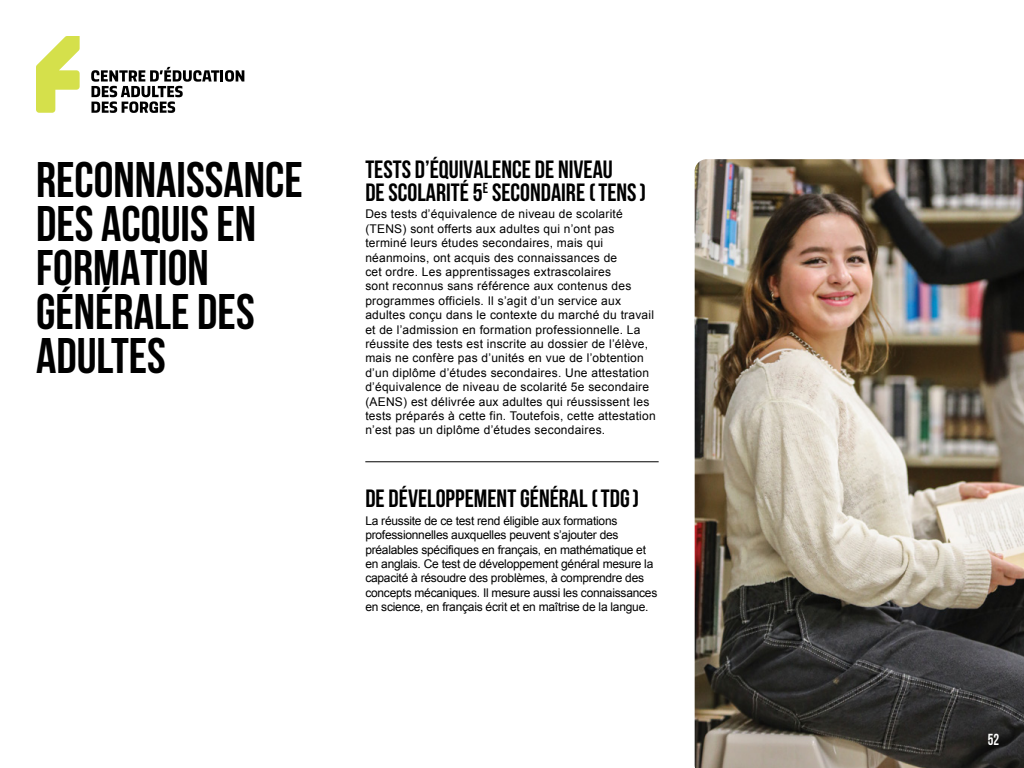
<style>
.page{position:relative;width:1024px;height:768px;background:#fff}
.page>*{position:absolute;margin:0;border:0;box-sizing:border-box;transform-origin:0 0}
.t1{font:700 50px/44px "Bebas Neue";color:#000}
.t2{font:700 25px/23px "Bebas Neue";color:#000}
.t3{font:700 16px "Bebas Neue";color:#fff;scale:.9 1}
.t4{font:12px/14.4px "Arial";letter-spacing:.02em;color:#000}
.t5{font:12px/14.4px "Arial";letter-spacing:-.02em;color:#000}
</style>
<div class="page">
<img style="left:695px;top:159px;width:329px;height:609px">
<hr style="left:365px;top:461px;width:294px;height:1px;background:#000">
<svg style="left:36px;top:36px;width:44px;height:77px"></svg>
<svg style="left:91px;top:67px;width:153px;height:46px"></svg>
<h1 class="t1" style="left:36px;top:157px;width:268px">RECONNAISSANCE<br>DES ACQUIS EN<br>FORMATION<br>GÉNÉRALE DES<br>ADULTES</h1>
<h2 class="t2" style="left:365px;top:158px;width:282px">TESTS D’ÉQUIVALENCE DE NIVEAU<br>DE SCOLARITÉ 5<sup>E</sup> SECONDAIRE (TENS)</h2>
<p class="t4" style="left:365px;top:207px;width:292px">Des tests d’équivalence de niveau de scolarité (TENS) sont offerts aux adultes qui n’ont pas terminé leurs études secondaires, mais qui néanmoins, ont acquis des connaissances de<br>cet ordre. Les apprentissages extrascolaires<br>sont reconnus sans référence aux contenus des programmes officiels. Il s’agit d’un service aux adultes conçu dans le contexte du marché du travail et de l’admission en formation professionnelle. La réussite des tests est inscrite au dossier de l’élève, mais ne confère pas d’unités en vue de l’obtention d’un diplôme d’études secondaires. Une attestation d’équivalence de niveau de scolarité 5e secondaire (AENS) est délivrée aux adultes qui réussissent les tests préparés à cette fin. Toutefois, cette attestation n’est pas un diplôme d’études secondaires.</p>
<h2 class="t2" style="left:365px;top:487px;width:275px">DE DÉVELOPPEMENT GÉNÉRAL (TDG)</h2>
<p class="t5" style="left:365px;top:513px;width:294px">La réussite de ce test rend éligible aux formations professionnelles auxquelles peuvent s’ajouter des préalables spécifiques en français, en mathématique et en anglais. Ce test de développement général mesure la capacité à résoudre des problèmes, à comprendre des concepts mécaniques. Il mesure aussi les connaissances en science, en français écrit et en maîtrise de la langue.</p>
<h3 class="t3" style="left:988px;top:731px;width:14px">52</h3>
</div>
